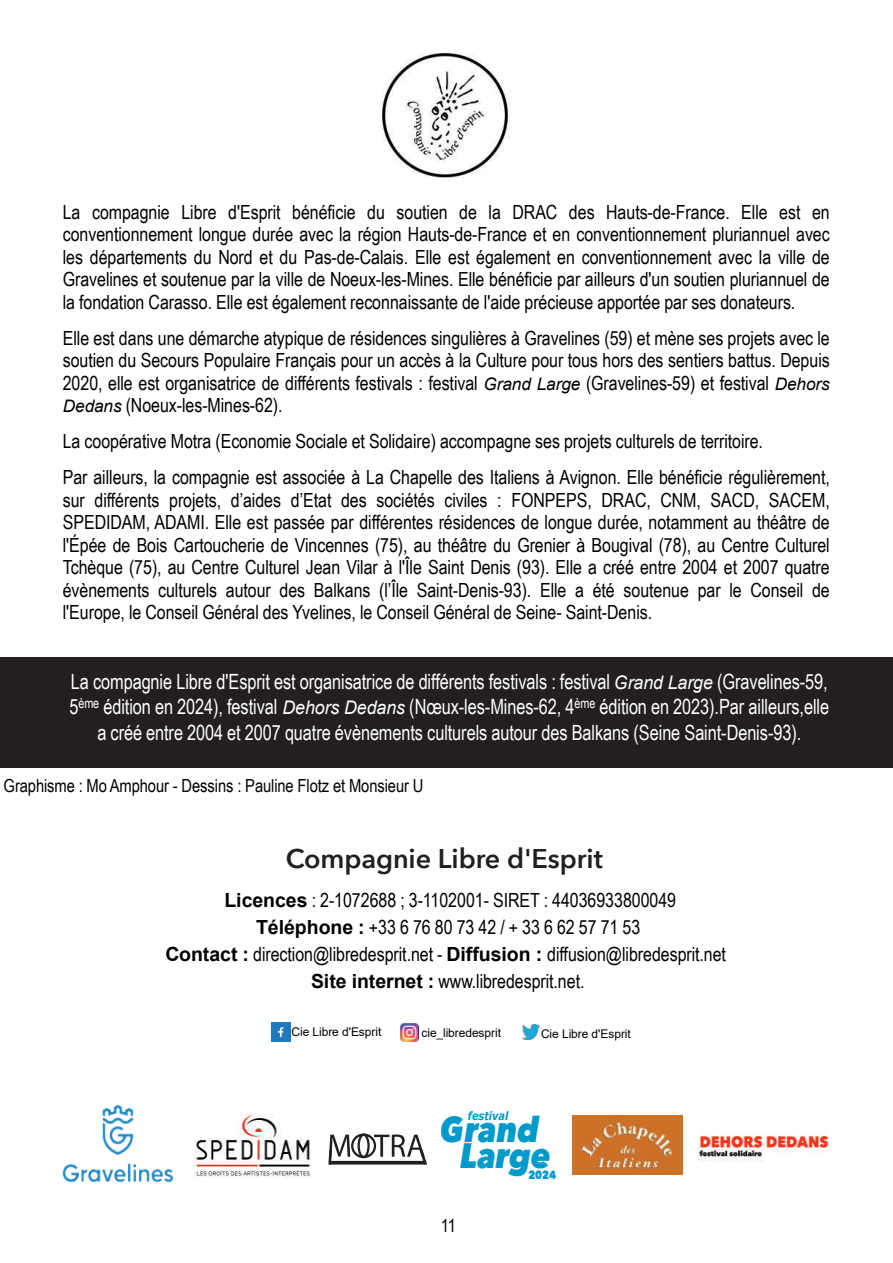
<style>
.page{position:relative;width:893px;height:1263px;background:#fff}
.page>*{position:absolute;margin:0;border:0;box-sizing:border-box;transform-origin:0 0}
.t1{font:italic 800 35.25px/26.1px "Avenir Next";color:#009aca;text-align:center;scale:.89 1}
.t2{font:600 27px "Avenir Next";letter-spacing:-.005em;color:#231f20}
.t3{font:21px/25.5px "Arial Narrow";letter-spacing:-.005em;color:#fff;text-align:center;scale:.95 1}
.t4{font:19.5px/22.5px "Arial Narrow";color:#000001;text-align:justify}
.t5{font:18px "Arial Narrow";letter-spacing:-.005em;color:#000001}
.t6{font:12px "Arial";letter-spacing:-.01em;color:#000001}
.t7{font:800 11.7px "Avenir Next";color:#009aca;scale:.85 1}
.t8{font:italic 700 11.55px "Verdana";color:#009aca;scale:.85 1}
.s1{font-family:"Arial";font-style:italic;font-size:17.25px}
.s2{font-family:"Arial";font-style:italic;font-size:18.75px}
.s3{font-family:"Arial";font-weight:700}
</style>
<div class="page">
<div style="left:0;top:657px;width:893px;height:110px;background:#231f20"></div>
<img style="left:383px;top:53px;width:126px;height:125px">
<img style="left:271px;top:1022px;width:19px;height:19px">
<img style="left:401px;top:1023px;width:17px;height:18px">
<img style="left:522px;top:1025px;width:18px;height:14px">
<img style="left:62px;top:1104px;width:112px;height:78px">
<img style="left:572px;top:1115px;width:111px;height:60px">
<img style="left:698px;top:1130px;width:131px;height:32px">
<img style="left:194px;top:1115px;width:117px;height:63px">
<svg style="left:328px;top:1134px;width:100px;height:31px"></svg>
<div style="left:351px;top:1133px;width:25px;height:25px;border:2px solid #231f20;border-radius:50%"></div>
<div style="left:357px;top:1133px;width:13px;height:25px;border:2px solid #231f20;border-radius:50%"></div>
<hr style="left:329px;top:1161px;width:96px;height:3px;background:#231f20">
<svg style="left:328px;top:1135px;width:22px;height:29px"></svg>
<svg style="left:374px;top:1134px;width:53px;height:30px"></svg>
<p class="t4" style="left:63px;top:200px;width:768px">La compagnie Libre d'Esprit bénéficie du soutien de la DRAC des Hauts-de-France. Elle est en conventionnement longue durée avec la région Hauts-de-France et en conventionnement pluriannuel avec les départements du Nord et du Pas-de-Calais. Elle est également en conventionnement avec la ville de Gravelines et soutenue par la ville de Noeux-les-Mines. Elle bénéficie par ailleurs d'un soutien pluriannuel de la fondation Carasso. Elle est également reconnaissante de l'aide précieuse apportée par ses donateurs.</p>
<p class="t4" style="left:63px;top:326px;width:768px">Elle est dans une démarche atypique de résidences singulières à Gravelines (59) et mène ses projets avec le soutien du Secours Populaire Français pour un accès à la Culture pour tous hors des sentiers battus. Depuis 2020, elle est organisatrice de différents festivals : festival <span class="s1">Grand Large</span> (Gravelines-59) et festival <span class="s1">Dehors Dedans</span> (Noeux-les-Mines-62).</p>
<p class="t4" style="left:63px;top:423px;width:768px;line-height:36px">La coopérative Motra (Economie Sociale et Solidaire) accompagne ses projets culturels de territoire.<br>Par ailleurs, la compagnie est associée à La Chapelle des Italiens à Avignon. Elle bénéficie régulièrement,</p>
<p class="t4" style="left:63px;top:488px;width:768px">sur différents projets, d’aides d’Etat des sociétés civiles : FONPEPS, DRAC, CNM, SACD, SACEM, SPEDIDAM, ADAMI. Elle est passée par différentes résidences de longue durée, notamment au théâtre de l'Épée de Bois Cartoucherie de Vincennes (75), au théâtre du Grenier à Bougival (78), au Centre Culturel Tchèque (75), au Centre Culturel Jean Vilar à l'Île Saint Denis (93). Elle a créé entre 2004 et 2007 quatre évènements culturels autour des Balkans (l’Île Saint-Denis-93). Elle a été soutenue par le Conseil de l'Europe, le Conseil Général des Yvelines, le Conseil Général de Seine- Saint-Denis.</p>
<p class="t3" style="left:69px;top:668px;width:801px">La compagnie Libre d'Esprit est organisatrice de différents festivals : festival <span class="s2">Grand Large</span> (Gravelines-59,<br>5<sup>ème</sup> édition en 2024), festival <span class="s2">Dehors Dedans</span> (Nœux-les-Mines-62, 4<sup>ème</sup> édition en 2023).Par ailleurs,elle a créé entre 2004 et 2007 quatre évènements culturels autour des Balkans (Seine Saint-Denis-93).</p>
<p class="t5" style="left:4px;top:775px;width:421px">Graphisme : Mo Amphour - Dessins : Pauline Flotz et Monsieur U</p>
<h2 class="t2" style="left:286px;top:841px;width:319px">Compagnie Libre d'Esprit</h2>
<p class="t4" style="left:165px;top:887px;width:562px;line-height:27px;text-align:center"><span class="s3">Licences</span> : 2-1072688 ; 3-1102001- SIRET : 44036933800049<br><span class="s3">Téléphone :</span> +33 6 76 80 73 42 / + 33 6 62 57 71 53<br><span class="s3">Contact :</span> direction@libredesprit.net - <span class="s3">Diffusion :</span> diffusion@libredesprit.net <span class="s3">Site internet :</span> www.libredesprit.net.</p>
<p class="t6" style="left:292px;top:1025px;width:91px">Cie Libre d'Esprit</p>
<p class="t6" style="left:421px;top:1026px;width:81px">cie_libredesprit</p>
<p class="t6" style="left:541px;top:1027px;width:91px">Cie Libre d'Esprit</p>
<p class="t8" style="left:468px;top:1109px;width:49px">festival</p>
<h1 class="t1" style="left:441px;top:1117px;width:125px">Grand<br>Large</h1>
<p class="t7" style="left:528px;top:1167px;width:34px">2024</p>
<p class="t5" style="left:441px;top:1215px;width:17px">11</p>
</div>
